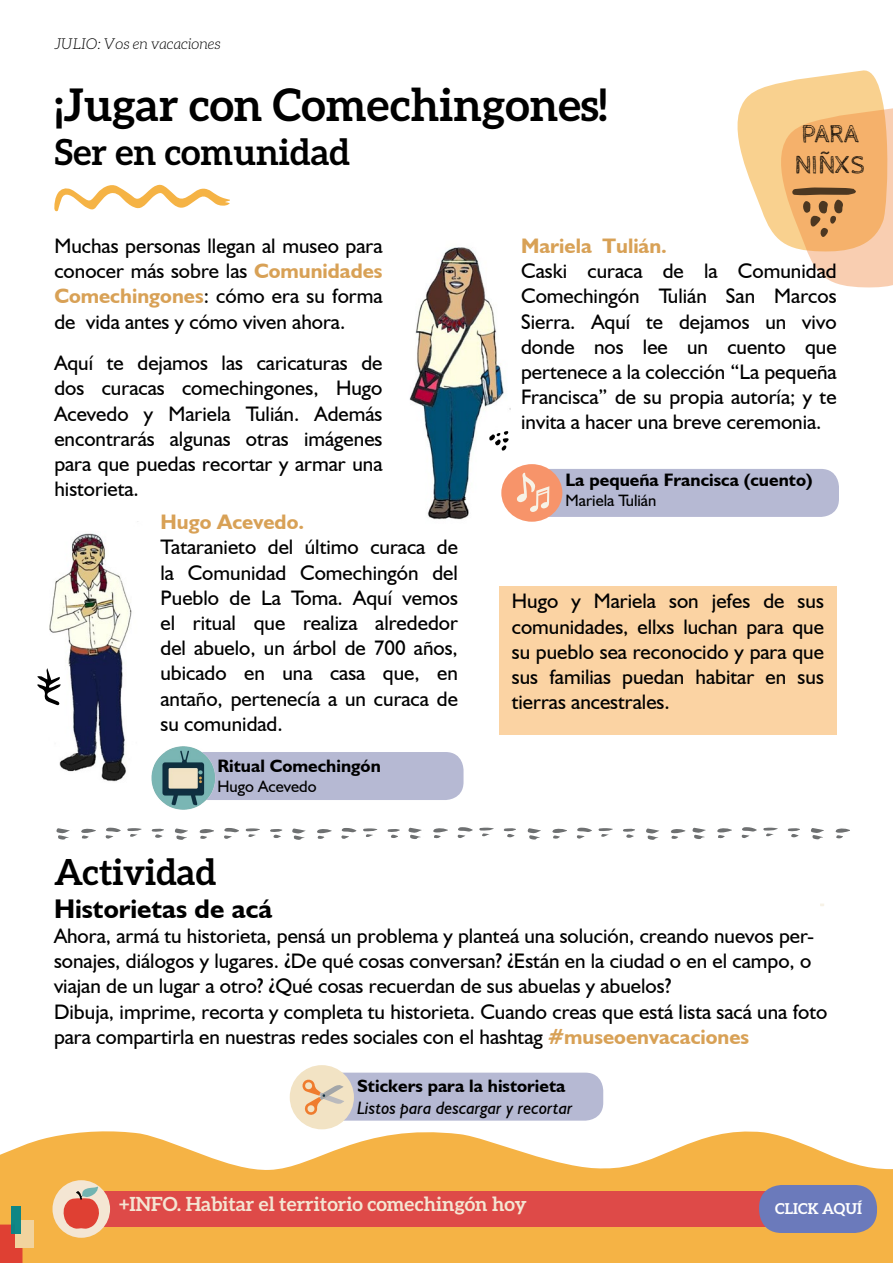
<style>
.page{position:relative;width:893px;height:1263px;background:#fff}
.page>*{position:absolute;margin:0;border:0;box-sizing:border-box;transform-origin:0 0}
.t1{font:700 45px "Aleo";color:#000}
.t2{font:700 36px "Aleo";color:#000}
.t3{font:700 27px "Humanist 521 BT";color:#000}
.t4{font:25.5px/30.6px "Cabin Sketch";color:#000}
.t5{font:21px/25.2px "Humanist 521 BT";color:#000;text-align:justify}
.t6{font:700 21px "Humanist 521 BT";color:#d8a156}
.t7{font:700 19.5px "Aleo";color:#f4e6d3}
.t8{font:700 18px "Humanist 521 BT";color:#000}
.t9{font:italic 18px "Humanist 521 BT";color:#000}
.t10{font:16.5px "Humanist 521 BT";color:#000}
.t11{font:italic 300 15px "Aleo";color:#000}
.t12{font:700 15px "Aleo";color:#fff}
.s1{font-weight:700;color:#d8a156}
</style>
<div class="page">
<svg style="left:0;top:1122px;width:893px;height:141px;fill:#f5b345"></svg>
<div style="left:103px;top:1191px;width:673px;height:36px;background:#de4a48"></div>
<div style="left:52px;top:1180px;width:58px;height:58px;background:#f4e6d3;border-radius:50%"></div>
<svg style="left:63px;top:1187px;width:36px;height:42px"></svg>
<div style="left:16px;top:1220px;width:18px;height:27px;background:#f1d39e"></div>
<div style="left:11px;top:1207px;width:10px;height:27px;background:#0f8684"></div>
<svg style="left:737px;top:70px;width:156px;height:218px"></svg>
<svg style="left:54px;top:184px;width:176px;height:27px"></svg>
<svg style="left:433px;top:827px;width:83px;height:12px"></svg>
<svg style="left:56px;top:828px;width:14px;height:12px"></svg>
<svg style="left:81px;top:827px;width:341px;height:13px"></svg>
<svg style="left:527px;top:828px;width:14px;height:12px"></svg>
<svg style="left:552px;top:827px;width:61px;height:12px"></svg>
<svg style="left:623px;top:827px;width:83px;height:13px"></svg>
<svg style="left:717px;top:827px;width:133px;height:13px"></svg>
<div style="left:759px;top:1185px;width:118px;height:48px;background:#6b7abb;border-radius:22px"></div>
<div style="left:499px;top:587px;width:338px;height:148px;background:#fbd3a3"></div>
<img style="left:409px;top:247px;width:101px;height:273px">
<div style="left:531px;top:469px;width:308px;height:48px;background:#b6b9d3;border-radius:18px"></div>
<div style="left:501px;top:464px;width:61px;height:58px;background:#f7946a;border-radius:50%"></div>
<svg style="left:517px;top:473px;width:32px;height:39px"></svg>
<div style="left:322px;top:1073px;width:281px;height:48px;background:#b6b9d3;border-radius:18px"></div>
<div style="left:290px;top:1065px;width:64px;height:64px;background:#f2e3c4;border-radius:50%"></div>
<img style="left:49px;top:533px;width:83px;height:249px">
<div style="left:182px;top:752px;width:281px;height:48px;background:#b6b9d3;border-radius:18px"></div>
<svg style="left:302px;top:1079px;width:42px;height:36px"></svg>
<svg style="left:37px;top:668px;width:24px;height:38px"></svg>
<svg style="left:489px;top:431px;width:20px;height:20px"></svg>
<img style="left:151px;top:746px;width:64px;height:64px">
<p class="t11" style="left:54px;top:36px;width:168px">JULIO: Vos en vacaciones</p>
<p class="t1" style="left:55px;top:79px;width:554px">¡Jugar con Comechingones!</p>
<p class="t2" style="left:55px;top:131px;width:297px">Ser en comunidad</p>
<p class="t4" style="left:794px;top:119px;width:72px">PARA<br>NIÑXS</p>
<p class="t5" style="left:54px;top:233px;width:330px">Muchas personas llegan al museo para conocer más sobre las <span class="s1">Comunidades Comechingones</span>: cómo era su forma de vida antes y cómo viven ahora.</p>
<p class="t5" style="left:54px;top:350px;width:330px">Aquí te dejamos las caricaturas de dos curacas comechingones, Hugo Acevedo y Mariela Tulián. Además encontrarás algunas otras imágenes para que puedas recortar y armar una historieta.</p>
<p class="t6" style="left:160px;top:509px;width:145px">Hugo Acevedo.</p>
<p class="t5" style="left:160px;top:534px;width:299px">Tataranieto del último curaca de la Comunidad Comechingón del Pueblo de La Toma. Aquí vemos el ritual que realiza alrededor del abuelo, un árbol de 700 años, ubicado en una casa que, en antaño, pertenecía a un curaca de su comunidad.</p>
<p class="t8" style="left:218px;top:754px;width:165px">Ritual Comechingón</p>
<p class="t10" style="left:218px;top:776px;width:101px">Hugo Acevedo</p>
<p class="t5" style="left:521px;top:233px;width:317px;text-align:left"><span class="s1">Mariela Tulián.<br></span>Caski curaca de la Comunidad<br>Comechingón Tulián San Marcos<br>Sierra. Aquí te dejamos un vivo donde nos lee un cuento que pertenece a la colección “La pequeña<br>Francisca” de su propia autoría; y te invita a hacer una breve ceremonia.</p>
<p class="t8" style="left:566px;top:468px;width:248px">La pequeña Francisca (cuento)</p>
<p class="t10" style="left:566px;top:490px;width:92px">Mariela Tulián</p>
<p class="t5" style="left:512px;top:588px;width:314px">Hugo y Mariela son jefes de sus comunidades, ellxs luchan para que su pueblo sea reconocido y para que sus familias puedan habitar en sus tierras ancestrales.</p>
<p class="t2" style="left:54px;top:851px;width:164px">Actividad</p>
<p class="t3" style="left:54px;top:892px;width:220px">Historietas de acá</p>
<p class="t5" style="left:54px;top:923px;width:762px;text-align:left">Ahora, armá tu historieta, pensá un problema y planteá una solución, creando nuevos per&shy;sonajes, diálogos y lugares. ¿De qué cosas conversan? ¿Están en la ciudad o en el campo, o viajan de un lugar a otro? ¿Qué cosas recuerdan de sus abuelas y abuelos?</p>
<p class="t5" style="left:54px;top:998px;width:775px">Dibuja, imprime, recorta y completa tu historieta. Cuando creas que está lista sacá una foto para compartirla en nuestras redes sociales con el hashtag <span class="s1">#museoenvacaciones</span></p>
<p class="t8" style="left:357px;top:1075px;width:210px">Stickers para la historieta</p>
<p class="t9" style="left:357px;top:1097px;width:217px">Listos para descargar y recortar</p>
<p class="t7" style="left:119px;top:1193px;width:409px">+INFO. Habitar el territorio comechingón hoy</p>
<p class="t12" style="left:775px;top:1200px;width:89px">CLICK AQUÍ</p>
</div>
